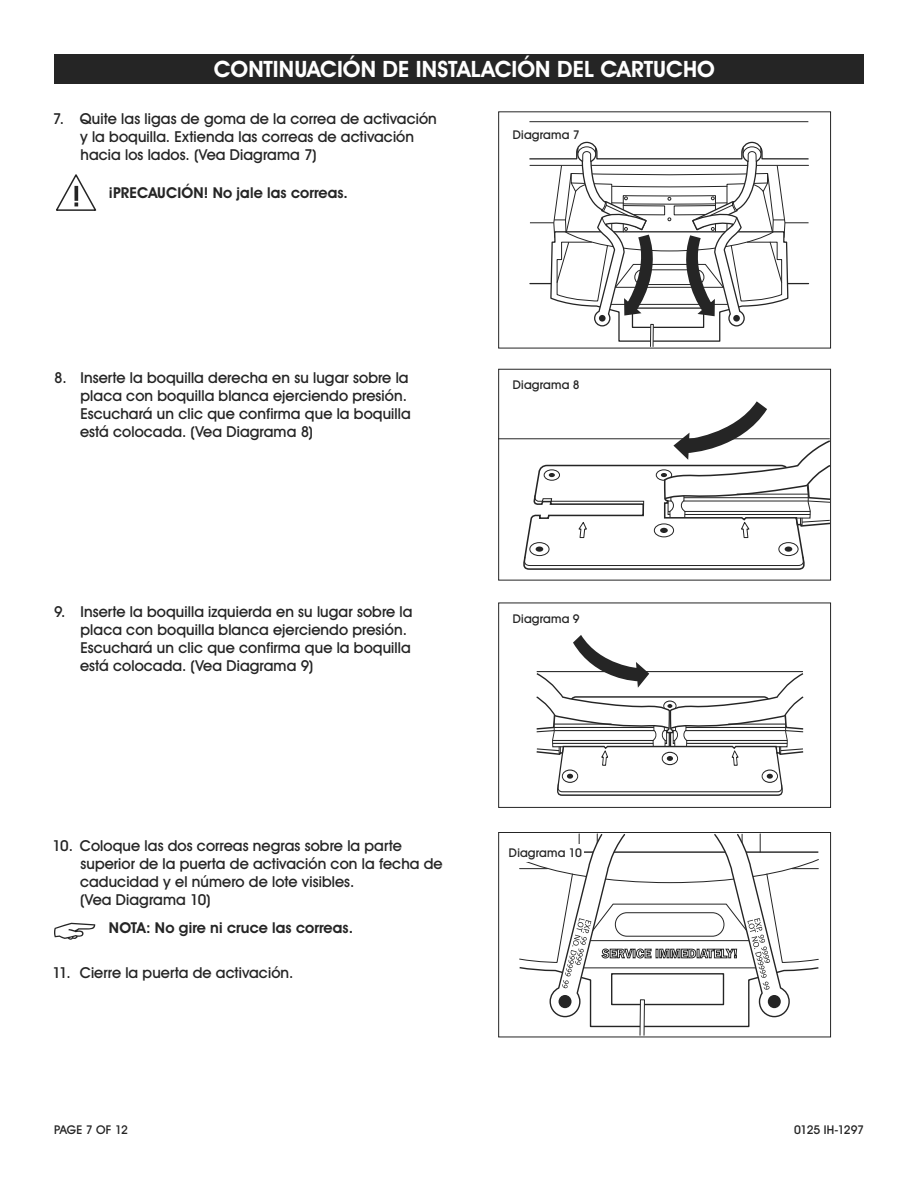
<style>
.page{position:relative;width:918px;height:1188px;background:#fff}
.page>*{position:absolute;margin:0;border:0;box-sizing:border-box;transform-origin:0 0}
.t1{font:700 22.5px "Uline Two Knine";letter-spacing:.005em;color:#fff}
.t2{font:15px/18px "Uline Two Knine";letter-spacing:.005em;color:#252525}
.t3{font:700 15px "Uline Two Knine";letter-spacing:.005em;color:#252525}
.t4{font:12px "Uline Two Knine";letter-spacing:.015em;color:#252525}
.t5{font:12px "Uline Two Knine";letter-spacing:-.035em;color:#252525}
</style>
<div class="page">
<svg style="left:56px;top:174px;width:40px;height:37px"></svg>
<svg style="left:54px;top:923px;width:41px;height:17px"></svg>
<div style="left:54px;top:54px;width:810px;height:30px;background:#252525"></div>
<hr style="left:529px;top:121px;width:279px;height:1px;background:#252525">
<svg style="left:529px;top:141px;width:281px;height:205px"></svg>
<div style="left:498px;top:111px;width:333px;height:237px;border:1px solid #252525"></div>
<hr style="left:499px;top:438px;width:331px;height:1px;background:#252525">
<svg style="left:523px;top:401px;width:306px;height:169px"></svg>
<div style="left:498px;top:369px;width:333px;height:211px;border:1px solid #252525"></div>
<svg style="left:536px;top:635px;width:268px;height:161px"></svg>
<div style="left:498px;top:603px;width:333px;height:205px;border:1px solid #252525"></div>
<svg style="left:519px;top:834px;width:300px;height:201px"></svg>
<div style="left:498px;top:832px;width:333px;height:205px;border:1px solid #252525"></div>
<div style="left:507px;top:845px;width:77px;height:17px;background:#fff"></div>
<h1 class="t1" style="left:214px;top:56px;width:502px">CONTINUACIÓN DE INSTALACIÓN DEL CARTUCHO</h1>
<p class="t2" style="left:80px;top:109px;width:358px;text-indent:-27px">7. Quite las ligas de goma de la correa de activación y la boquilla. Extienda las correas de activación hacia los lados. (Vea Diagrama 7)</p>
<p class="t3" style="left:108px;top:184px;width:241px">¡PRECAUCIÓN! No jale las correas.</p>
<p class="t4" style="left:513px;top:127px;width:68px">Diagrama 7</p>
<p class="t2" style="left:80px;top:368px;width:332px;text-indent:-26px">8. Inserte la boquilla derecha en su lugar sobre la placa con boquilla blanca ejerciendo presión.<br>Escuchará un clic que confirma que la boquilla está colocada. (Vea Diagrama 8)</p>
<p class="t2" style="left:80px;top:602px;width:334px;text-indent:-26px">9. Inserte la boquilla izquierda en su lugar sobre la placa con boquilla blanca ejerciendo presión.<br>Escuchará un clic que confirma que la boquilla está colocada. (Vea Diagrama 9)</p>
<p class="t2" style="left:80px;top:836px;width:364px;text-indent:-27px">10. Coloque las dos correas negras sobre la parte superior de la puerta de activación con la fecha de caducidad y el número de lote visibles.<br>(Vea Diagrama 10)</p>
<p class="t3" style="left:109px;top:919px;width:246px">NOTA: No gire ni cruce las correas.</p>
<p class="t2" style="left:53px;top:964px;width:242px">11. Cierre la puerta de activación.</p>
<p class="t4" style="left:513px;top:377px;width:68px">Diagrama 8</p>
<p class="t4" style="left:513px;top:611px;width:68px">Diagrama 9</p>
<p class="t4" style="left:509px;top:846px;width:75px">Diagrama 10</p>
<p class="t4" style="left:54px;top:1122px;width:75px">PAGE 7 OF 12</p>
<p class="t5" style="left:794px;top:1122px;width:71px">0125 IH-1297</p>
</div>
